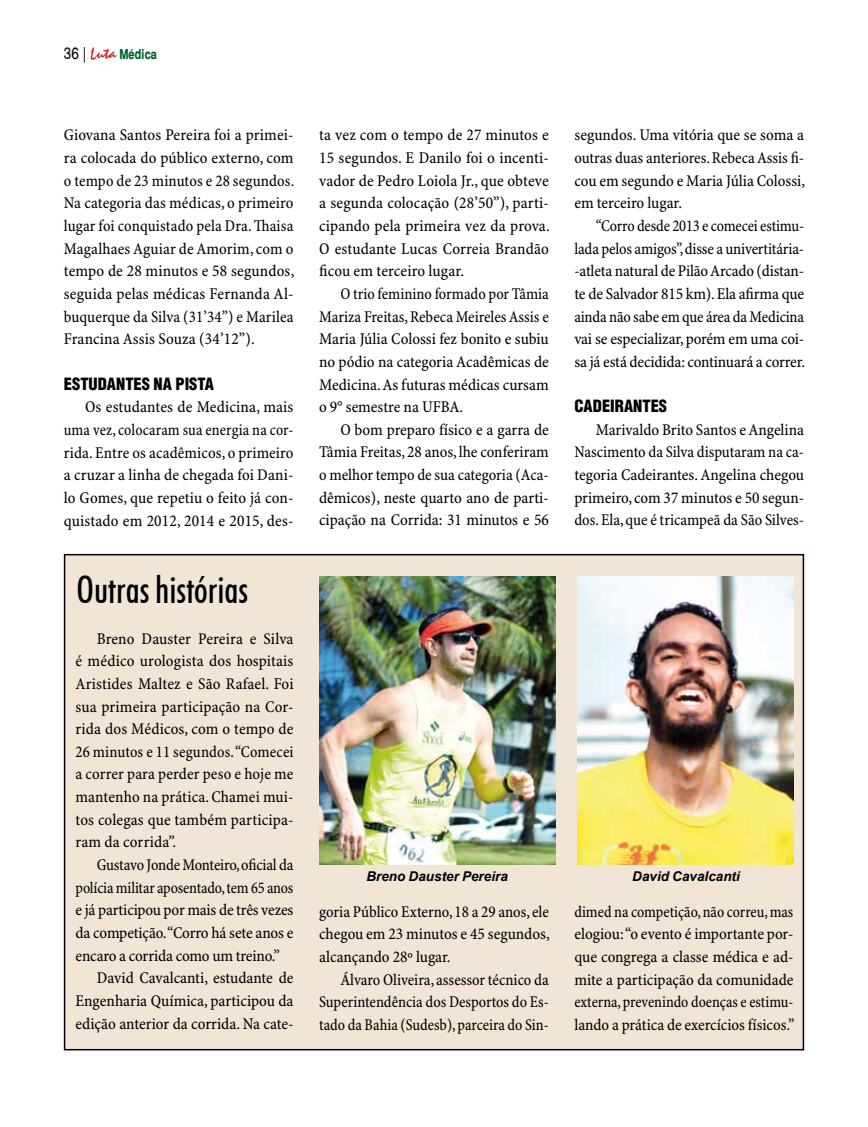
<style>
.page{position:relative;width:868px;height:1127px;background:#fff}
.page>*{position:absolute;margin:0;border:0;box-sizing:border-box;transform-origin:0 0}
.t1{font:500 condensed 37.5px "Futura BT";color:#000;scale:.95 1}
.t2{font:16.5px/22.6px "Minion Pro Cn Capt";color:#000;text-align:justify}
.t3{font:16.5px/22.6px "Minion Pro Cn Capt";color:#000;text-align:justify;scale:.94 1}
.t4{font:16.5px/22.6px "Minion Pro Cn Capt";color:#000;text-align:justify;scale:.93 1}
.t5{font:16.5px/22.6px "Minion Pro Cn Capt";color:#000;text-align:justify;scale:.96 1}
.t6{font:16.5px "Minion Pro Cn Capt";letter-spacing:-.02em;color:#000;scale:.96 1}
.t7{font:16.5px "Switzerland Cond Black Plain";color:#000}
.t8{font:italic 700 13.5px "Arial";color:#000}
.t9{font:700 13.5px "Switzerland Narrow";color:#005e27}
.s1{font-family:"Switzerland Narrow Plain";font-weight:400;font-size:16.5px;color:#000}
.s2{font-family:"Staccato 222 BT";font-weight:400;font-size:16.5px;color:#cd171a}
</style>
<div class="page">
<div style="left:65px;top:555px;width:738px;height:494px;background:#f1e5d5"></div>
<div style="left:64px;top:554px;width:740px;height:496px;border:2px solid #000"></div>
<img style="left:577px;top:576px;width:216px;height:288px">
<img style="left:319px;top:576px;width:236px;height:288px">
<p class="t9" style="left:64px;top:47px;width:95px"><span class="s1">36 |</span> <span class="s2">Luta</span> Médica</p>
<p class="t2" style="left:64px;top:125px;width:232px">Giovana Santos Pereira foi a primei&shy;ra colocada do público externo, com o tempo de 23 minutos e 28 segundos.<br>Na categoria das médicas, o primeiro lugar foi conquistado pela Dra. Thaisa Magalhaes Aguiar de Amorim, com o tempo de 28 minutos e 58 segundos, seguida pelas médicas Fernanda Al&shy;buquerque da Silva (31’34”) e Marilea Francina Assis Souza (34’12”).</p>
<p class="t7" style="left:64px;top:373px;width:152px">ESTUDANTES NA PISTA</p>
<p class="t2" style="left:64px;top:396px;width:231px;text-indent:21px">Os estudantes de Medicina, mais uma vez, colocaram sua energia na cor&shy;rida. Entre os acadêmicos, o primeiro a cruzar a linha de chegada foi Dani&shy;lo Gomes, que repetiu o feito já con&shy;quistado em 2012, 2014 e 2015, des-</p>
<h1 class="t1" style="left:77px;top:567px;width:182px">Outras histórias</h1>
<p class="t2" style="left:75px;top:628px;width:219px;text-indent:21px">Breno Dauster Pereira e Silva é médico urologista dos hospitais Aristides Maltez e São Rafael. Foi sua primeira participação na Cor&shy;rida dos Médicos, com o tempo de 26 minutos e 11 segundos. “Comecei a correr para perder peso e hoje me mantenho na prática. Chamei mui&shy;tos colegas que também participa&shy;ram da corrida”.</p>
<p class="t6" style="left:97px;top:855px;width:206px">Gustavo Jonde Monteiro, oficial da</p>
<p class="t4" style="left:75px;top:877px;width:236px">polícia militar aposentado, tem 65 anos</p>
<p class="t2" style="left:75px;top:899px;width:219px">e já participou por mais de três vezes</p>
<p class="t2" style="left:75px;top:922px;width:219px">da competição. “Corro há sete anos e</p>
<p class="t2" style="left:75px;top:945px;width:206px">encaro a corrida como um treino.”</p>
<p class="t2" style="left:97px;top:967px;width:198px">David Cavalcanti, estudante de</p>
<p class="t2" style="left:76px;top:990px;width:219px">Engenharia Química, participou da</p>
<p class="t2" style="left:75px;top:1013px;width:219px">edição anterior da corrida. Na cate-</p>
<p class="t2" style="left:319px;top:124px;width:232px">ta vez com o tempo de 27 minutos e 15 segundos. E Danilo foi o incenti&shy;vador de Pedro Loiola Jr., que obteve a segunda colocação (28’50”), parti&shy;cipando pela primeira vez da prova.<br>O estudante Lucas Correia Brandão ficou em terceiro lugar.</p>
<p class="t5" style="left:319px;top:283px;width:241px;text-indent:21px">O trio feminino formado por Tâmia Mariza Freitas, Rebeca Meireles Assis e Maria Júlia Colossi fez bonito e subiu no pódio na categoria Acadêmicas de Medicina. As futuras médicas cursam o 9° semestre na UFBA.</p>
<p class="t2" style="left:319px;top:419px;width:231px;text-indent:21px">O bom preparo físico e a garra de Tâmia Freitas, 28 anos, lhe conferiram o melhor tempo de sua categoria (Aca&shy;dêmicos), neste quarto ano de parti&shy;cipação na Corrida: 31 minutos e 56</p>
<p class="t2" style="left:574px;top:124px;width:232px">segundos. Uma vitória que se soma a outras duas anteriores. Rebeca Assis fi&shy;cou em segundo e Maria Júlia Colossi, em terceiro lugar.</p>
<p class="t3" style="left:574px;top:215px;width:247px;text-indent:21px">“Corro desde 2013 e comecei estimu&shy;lada pelos amigos”, disse a univertitária--atleta natural de Pilão Arcado (distan&shy;te de Salvador 815 km). Ela afirma que ainda não sabe em que área da Medicina vai se especializar, porém em uma coi&shy;sa já está decidida: continuará a correr.</p>
<p class="t7" style="left:574px;top:396px;width:94px">CADEIRANTES</p>
<p class="t2" style="left:574px;top:419px;width:231px;text-indent:21px">Marivaldo Brito Santos e Angelina Nascimento da Silva disputaram na ca&shy;tegoria Cadeirantes. Angelina chegou primeiro, com 37 minutos e 50 segun&shy;dos. Ela, que é tricampeã da São Silves-</p>
<p class="t8" style="left:366px;top:867px;width:143px">Breno Dauster Pereira</p>
<p class="t8" style="left:632px;top:867px;width:109px">David Cavalcanti</p>
<p class="t4" style="left:574px;top:901px;width:238px">dimed na competição, não correu, mas elogiou: “o evento é importante por&shy;que congrega a classe médica e ad&shy;mite a participação da comunidade externa, prevenindo doenças e estimu&shy;lando a prática de exercícios físicos.”</p>
<p class="t2" style="left:319px;top:901px;width:232px">goria Público Externo, 18 a 29 anos, ele chegou em 23 minutos e 45 segundos, alcançando 28º lugar.</p>
<p class="t2" style="left:319px;top:969px;width:231px;text-indent:21px">Álvaro Oliveira, assessor técnico da Superintendência dos Desportos do Es&shy;tado da Bahia (Sudesb), parceira do Sin-</p>
</div>
